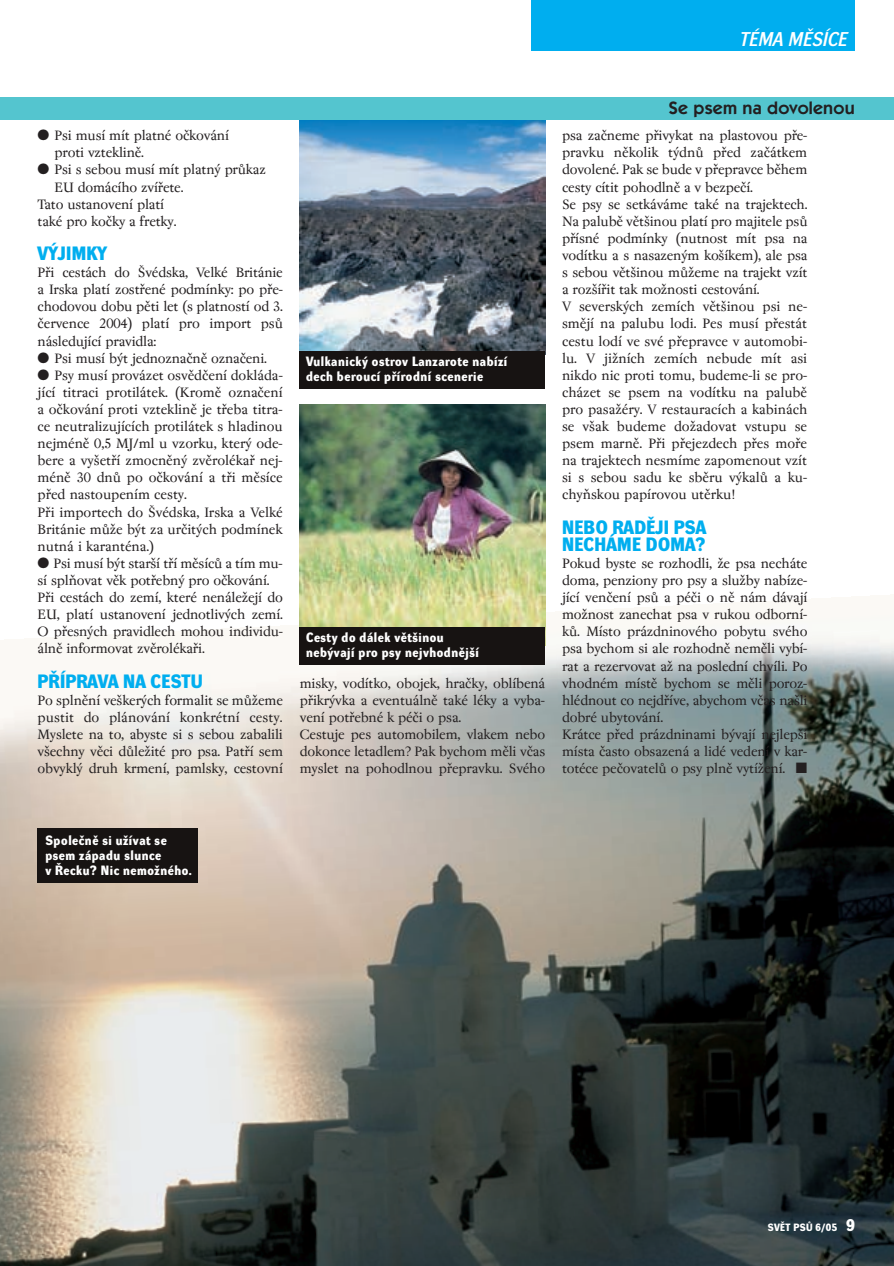
<style>
.page{position:relative;width:894px;height:1266px;background:#fff}
.page>*{position:absolute;margin:0;border:0;box-sizing:border-box;transform-origin:0 0}
.t1{font:19.5px "Dynamo D Italic D";letter-spacing:.01em;color:#fff}
.t2{font:18.9px/17.1px "Dynamo DB";letter-spacing:.015em;color:#00aeef}
.t3{font:600 18px "Itc Kabel CE";letter-spacing:.01em;color:#231f20}
.t4{font:15px/17.1px "Regent";letter-spacing:-.015em;color:#231f20}
.t5{font:13.2px/14.9px "Dynamo DB";letter-spacing:.045em;color:#fff}
.t6{font:10.35px "Dynamo DB";letter-spacing:.03em;color:#fff}
.s1{font-size:16.5px}
</style>
<div class="page">
<img style="left:0;top:0;width:894px;height:1266px">
<h1 class="t1" style="left:740px;top:32px;width:109px">TÉMA MùSÍCE</h1>
<p class="t4" style="left:55px;top:128px;width:176px;text-indent:-17px">● Psi musí mít platné oãkování proti vzteklinû.</p>
<p class="t4" style="left:38px;top:162px;width:230px">● Psi s sebou musí mít platn˘ prÛkaz</p>
<p class="t4" style="left:55px;top:179px;width:130px">EU domácího zvífiete.</p>
<p class="t4" style="left:38px;top:196px;width:128px">Tato ustanovení platí</p>
<p class="t4" style="left:38px;top:214px;width:140px">také pro koãky a fretky.</p>
<p class="t2" style="left:38px;top:246px;width:71px">V¯JIMKY</p>
<p class="t4" style="left:38px;top:265px;width:247px;text-align:justify">Pfii cestách do ·védska, Velké Británie a Irska platí zostfiené podmínky: po pfie&shy;chodovou dobu pûti let (s platností od 3. ãervence 2004) platí pro import psÛ následující pravidla:</p>
<p class="t4" style="left:38px;top:350px;width:231px">● Psi musí b˘t jednoznaãnû oznaãeni.</p>
<p class="t4" style="left:38px;top:367px;width:247px">● Psy musí provázet osvûdãení dokláda&shy;jící titraci protilátek. (Kromû oznaãení a oãkování proti vzteklinû je tfieba titra&shy;ce neutralizujících protilátek s hladinou nejménû 0,5 MJ/ml u vzorku, kter˘ ode&shy;bere a vy‰etfií zmocnûn˘ zvûrolékafi nej&shy;ménû 30 dnÛ po oãkování a tfii mûsíce pfied nastoupením cesty.<br>Pfii importech do ·védska, Irska a Velké Británie mÛÏe b˘t za urãit˘ch podmínek nutná i karanténa.)</p>
<p class="t4" style="left:38px;top:556px;width:247px">● Psi musí b˘t star‰í tfií mûsícÛ a tím mu&shy;sí splÀovat vûk potfiebn˘ pro oãkování.<br>Pfii cestách do zemí, které nenáleÏejí do EU, platí ustanovení jednotliv˘ch zemí.<br>O pfiesn˘ch pravidlech mohou individu&shy;álnû informovat zvûrolékafii.</p>
<p class="t2" style="left:38px;top:674px;width:166px">P¤ÍPRAVA NA CESTU</p>
<p class="t4" style="left:38px;top:692px;width:247px;text-align:justify">Po splnûní ve‰ker˘ch formalit se mÛÏeme pustit do plánování konkrétní cesty.<br>Myslete na to, abyste si s sebou zabalili v‰echny vûci dÛleÏité pro psa. Patfií sem obvykl˘ druh krmení, pamlsky, cestovní</p>
<p class="t5" style="left:306px;top:355px;width:203px">Vulkanick˘ ostrov Lanzarote nabízí dech beroucí pfiírodní scenerie</p>
<p class="t5" style="left:306px;top:631px;width:174px">Cesty do dálek vût‰inou neb˘vají pro psy nejvhodnûj‰í</p>
<p class="t4" style="left:300px;top:675px;width:247px">misky, vodítko, obojek, hraãky, oblíbená pfiikr˘vka a eventuálnû také léky a vyba&shy;vení potfiebné k péãi o psa.<br>Cestuje pes automobilem, vlakem nebo dokonce letadlem? Pak bychom mûli vãas myslet na pohodlnou pfiepravku. Svého</p>
<p class="t3" style="left:669px;top:101px;width:187px">Se psem na dovolenou</p>
<p class="t4" style="left:562px;top:128px;width:247px">psa zaãneme pfiivykat na plastovou pfie&shy;pravku nûkolik t˘dnÛ pfied zaãátkem dovolené. Pak se bude v pfiepravce bûhem cesty cítit pohodlnû a v bezpeãí.<br>Se psy se setkáváme také na trajektech.<br>Na palubû vût‰inou platí pro majitele psÛ pfiísné podmínky (nutnost mít psa na vodítku a s nasazen˘m ko‰íkem), ale psa s sebou vût‰inou mÛÏeme na trajekt vzít a roz‰ífiit tak moÏnosti cestování.<br>V seversk˘ch zemích vût‰inou psi ne&shy;smûjí na palubu lodi. Pes musí pfiestát cestu lodí ve své pfiepravce v automobi&shy;lu. V jiÏních zemích nebude mít asi nikdo nic proti tomu, budeme-li se pro&shy;cházet se psem na vodítku na palubû pro pasaÏéry. V restauracích a kabinách se v‰ak budeme doÏadovat vstupu se psem marnû. Pfii pfiejezdech pfies mofie na trajektech nesmíme zapomenout vzít si s sebou sadu ke sbûru v˘kalÛ a ku&shy;chyÀskou papírovou utûrku!</p>
<p class="t2" style="left:562px;top:520px;width:146px">NEBO RADùJI PSA<br>NECHÁME DOMA?</p>
<p class="t4" style="left:562px;top:556px;width:247px">Pokud byste se rozhodli, Ïe psa necháte doma, penziony pro psy a sluÏby nabíze&shy;jící venãení psÛ a péãi o nû nám dávají moÏnost zanechat psa v rukou odborní&shy;kÛ. Místo prázdninového pobytu svého psa bychom si ale rozhodnû nemûli vybí&shy;rat a rezervovat aÏ na poslední chvíli. Po vhodném místû bychom se mûli poroz&shy;hlédnout co nejdfiíve, abychom vãas na‰li dobré ubytování.<br>Krátce pfied prázdninami b˘vají nejlep‰í místa ãasto obsazená a lidé vedení v kar&shy;totéce peãovatelÛ o psy plnû vytíÏení. ■</p>
<p class="t5" style="left:45px;top:834px;width:148px">Spoleãnû si uÏívat se psem západu slunce<br>v ¤ecku? Nic nemoÏného.</p>
<p class="t6" style="left:768px;top:1223px;width:88px">SVùT PSÒ 6/05 <span class="s1">9</span></p>
</div>
